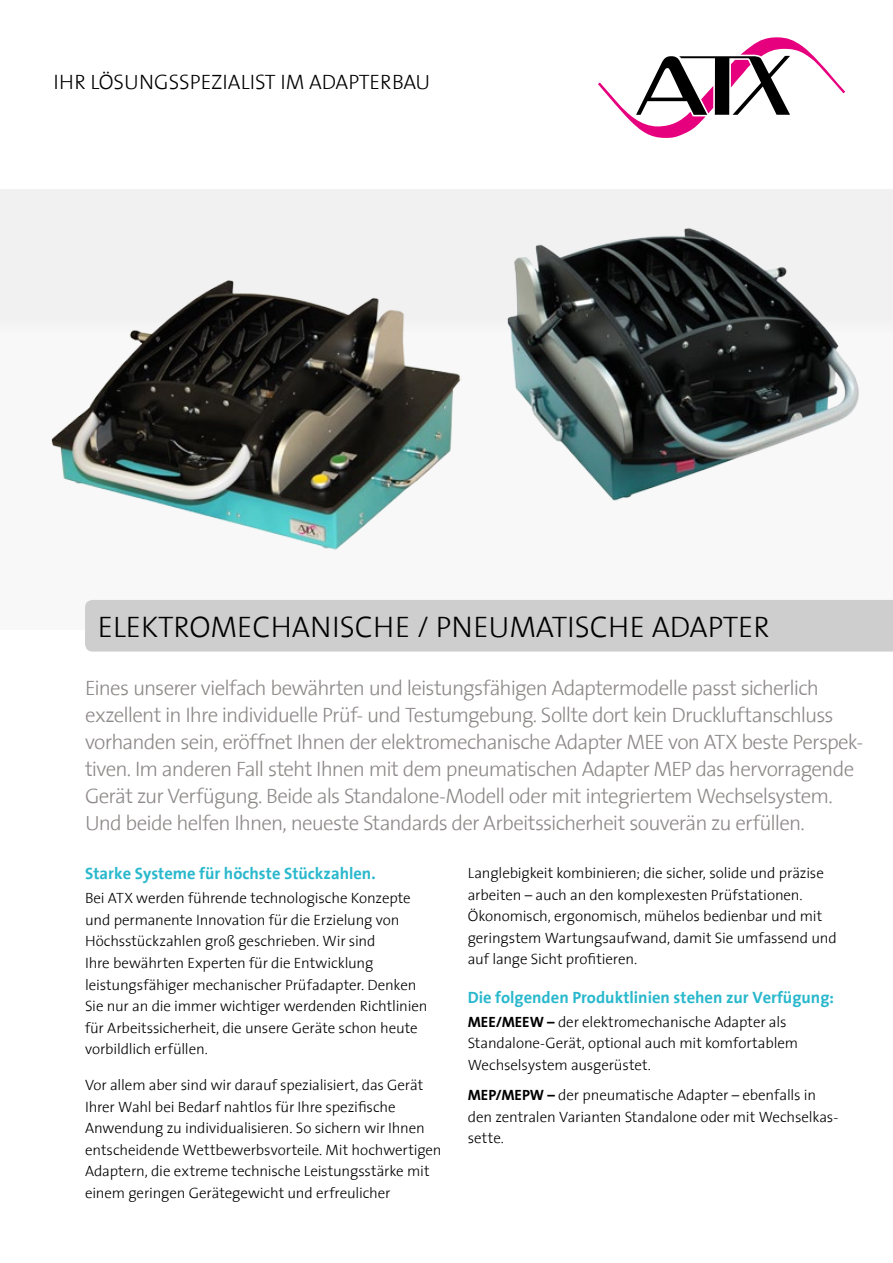
<style>
.page{position:relative;width:893px;height:1263px;background:#fff}
.page>*{position:absolute;margin:0;border:0;box-sizing:border-box;transform-origin:0 0}
.t1{font:300 30px "The Sans";color:#000}
.t2{font:300 21px/27px "The Sans";letter-spacing:-.04em;color:#8d8988}
.t3{font:300 21px "The Sans";color:#000}
.t4{font:700 16.5px "The Sans";color:#29b8cc}
.t5{font:300 15px/21.6px "The Sans";letter-spacing:-.01em;color:#000}
.s1{font-weight:700}
</style>
<div class="page">
<div style="left:0;top:189px;width:893px;height:441px;background:#f8f8f8"></div>
<svg style="left:598px;top:37px;width:247px;height:101px"></svg>
<div style="left:85px;top:600px;width:808px;height:51px;background:#cecece"></div>
<img style="left:51px;top:280px;width:410px;height:270px">
<img style="left:507px;top:227px;width:352px;height:274px">
<h2 class="t3" style="left:53px;top:65px;width:378px">IHR LÖSUNGSSPEZIALIST IM ADAPTERBAU</h2>
<h1 class="t1" style="left:98px;top:602px;width:673px">ELEKTROMECHANISCHE / PNEUMATISCHE ADAPTER</h1>
<p class="t2" style="left:85px;top:673px;width:780px">Eines unserer vielfach bewährten und leistungsfähigen Adaptermodelle passt sicherlich exzellent in Ihre individuelle Prüf- und Testumgebung. Sollte dort kein Druckluftanschluss vorhanden sein, eröffnet Ihnen der elektromechanische Adapter MEE von ATX beste Perspek&shy;tiven. Im anderen Fall steht Ihnen mit dem pneumatischen Adapter MEP das hervorragende Gerät zur Verfügung. Beide als Standalone-Modell oder mit integriertem Wechselsystem.<br>Und beide helfen Ihnen, neueste Standards der Arbeitssicherheit souverän zu erfüllen.</p>
<p class="t4" style="left:85px;top:860px;width:292px">Starke Systeme für höchste Stückzahlen.</p>
<p class="t5" style="left:85px;top:887px;width:344px">Bei ATX werden führende technologische Konzepte und permanente Innovation für die Erzielung von Höchsstückzahlen groß geschrieben. Wir sind<br>Ihre bewährten Experten für die Entwicklung leistungsfähiger mechanischer Prüfadapter. Denken Sie nur an die immer wichtiger werdenden Richtlinien für Arbeitssicherheit, die unsere Geräte schon heute vorbildlich erfüllen.</p>
<p class="t5" style="left:468px;top:861px;width:371px">Langlebigkeit kombinieren; die sicher, solide und präzise arbeiten – auch an den komplexesten Prüfstationen.<br>Ökonomisch, ergonomisch, mühelos bedienbar und mit geringstem Wartungsaufwand, damit Sie umfassend und auf lange Sicht profitieren.</p>
<p class="t4" style="left:468px;top:983px;width:368px">Die folgenden Produktlinien stehen zur Verfügung:</p>
<p class="t5" style="left:468px;top:1010px;width:332px"><span class="s1">MEE/MEEW –</span> der elektromechanische Adapter als<br>Standalone-Gerät, optional auch mit komfortablem<br>Wechselsystem ausgerüstet.</p>
<p class="t5" style="left:468px;top:1084px;width:372px"><span class="s1">MEP/MEPW –</span> der pneumatische Adapter – ebenfalls in den zentralen Varianten Standalone oder mit Wechselkas&shy;sette.</p>
<p class="t5" style="left:85px;top:1074px;width:358px">Vor allem aber sind wir darauf spezialisiert, das Gerät Ihrer Wahl bei Bedarf nahtlos für Ihre spezifische Anwendung zu individualisieren. So sichern wir Ihnen entscheidende Wettbewerbsvorteile. Mit hochwertigen Adaptern, die extreme technische Leistungsstärke mit einem geringen Gerätegewicht und erfreulicher</p>
</div>
